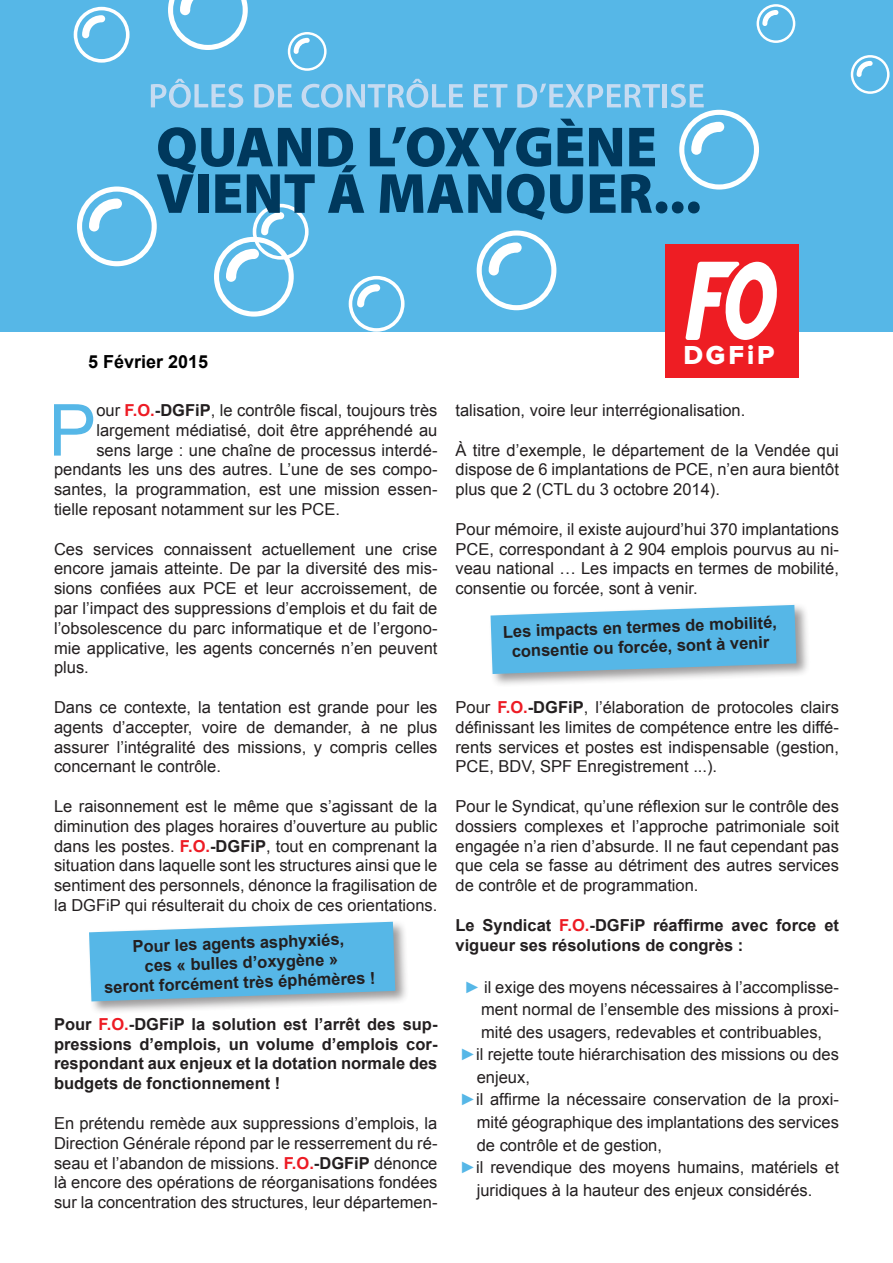
<style>
.page{position:relative;width:893px;height:1263px;background:#fff}
.page>*{position:absolute;margin:0;border:0;box-sizing:border-box;transform-origin:0 0}
.t1{font:71.85px "Arial";color:#56b7e7}
.t2{font:27px "Proxima Nova Extrabld";letter-spacing:.11em;color:#fff}
.t3{font:700 18px "Arial";color:#000}
.t4{font:16.5px/19.8px "Arial";color:#231f20;text-align:justify}
.t5{font:700 16.5px/19.8px "Arial";color:#231f20;text-align:justify}
.s1{font-weight:700;color:#ed1b24}
.s2{font-weight:700}
.s3{color:#ed1b24}
.s4{color:#56b7e7}
</style>
<div class="page">
<div style="left:0;top:0;width:893px;height:332px;background:#56b7e7"></div>
<svg style="left:168px;top:0;width:80px;height:50px"></svg>
<svg style="left:74px;top:7px;width:56px;height:56px"></svg>
<svg style="left:851px;top:55px;width:38px;height:39px"></svg>
<svg style="left:288px;top:32px;width:39px;height:39px"></svg>
<svg style="left:757px;top:4px;width:38px;height:39px"></svg>
<svg style="left:151px;top:79px;width:92px;height:29px"></svg>
<svg style="left:254px;top:84px;width:38px;height:24px"></svg>
<svg style="left:302px;top:79px;width:161px;height:29px"></svg>
<svg style="left:474px;top:84px;width:33px;height:23px"></svg>
<svg style="left:517px;top:83px;width:143px;height:25px"></svg>
<hr style="left:663px;top:84px;width:4px;height:23px;background:#c6dbf1">
<svg style="left:671px;top:84px;width:88px;height:106px"></svg>
<svg style="left:589px;top:128px;width:33px;height:38px"></svg>
<svg style="left:629px;top:128px;width:26px;height:38px"></svg>
<svg style="left:77px;top:119px;width:506px;height:213px"></svg>
<svg style="left:590px;top:174px;width:62px;height:39px"></svg>
<div style="left:656px;top:201px;width:11px;height:12px;background:#00385c;border-radius:50%"></div>
<div style="left:672px;top:201px;width:12px;height:12px;background:#00385c;border-radius:50%"></div>
<div style="left:688px;top:201px;width:12px;height:12px;background:#00385c;border-radius:50%"></div>
<div style="left:489px;top:603px;width:321px;height:85px;background:#231f20;opacity:.45"></div>
<svg style="left:490px;top:605px;width:306px;height:69px;background:#6abce5"></svg>
<div style="left:665px;top:244px;width:133px;height:133px;background:#ee1d23"></div>
<svg style="left:685px;top:262px;width:92px;height:78px"></svg>
<div style="left:87px;top:920px;width:322px;height:95px;background:#231f20;opacity:.45"></div>
<svg style="left:89px;top:922px;width:306px;height:79px;background:#68bce5"></svg>
<p class="t3" style="left:88px;top:349px;width:122px">5 Février 2015</p>
<p class="t2" style="left:683px;top:343px;width:93px">DGFiP</p>
<p class="t1" style="left:48px;top:383px;width:49px">P</p>
<p class="t4" style="left:96px;top:400px;width:343px">our <span class="s1">F.O.</span><span class="s2">-DGFiP</span>, le contrôle fiscal, toujours très</p>
<p class="t4" style="left:96px;top:420px;width:343px">largement médiatisé, doit être appréhendé au</p>
<p class="t4" style="left:96px;top:440px;width:343px">sens large : une chaîne de processus interdé-</p>
<p class="t4" style="left:54px;top:460px;width:385px">pendants les uns des autres. L’une de ses compo-</p>
<p class="t4" style="left:54px;top:480px;width:385px">santes, la programmation, est une mission essen-</p>
<p class="t4" style="left:54px;top:499px;width:288px">tielle reposant notamment sur les PCE.</p>
<p class="t4" style="left:54px;top:539px;width:385px">Ces services connaissent actuellement une crise encore jamais atteinte. De par la diversité des mis&shy;sions confiées aux PCE et leur accroissement, de par l’impact des suppressions d’emplois et du fait de l’obsolescence du parc informatique et de l’ergono&shy;mie applicative, les agents concernés n’en peuvent plus.</p>
<p class="t4" style="left:54px;top:697px;width:385px">Dans ce contexte, la tentation est grande pour les agents d’accepter, voire de demander, à ne plus assurer l’intégralité des missions, y compris celles concernant le contrôle.</p>
<p class="t4" style="left:54px;top:796px;width:385px">Le raisonnement est le même que s’agissant de la diminution des plages horaires d’ouverture au public dans les postes. <span class="s1">F.O.</span><span class="s2">-DGFiP</span>, tout en comprenant la situation dans laquelle sont les structures ainsi que le sentiment des personnels, dénonce la fragilisation de la DGFiP qui résulterait du choix de ces orientations.</p>
<p class="t5" style="left:132px;top:937px;width:213px;rotate:-2deg">Pour les agents asphyxiés,</p>
<p class="t5" style="left:144px;top:956px;width:195px;rotate:-2deg">ces « bulles d’oxygène »</p>
<p class="t5" style="left:104px;top:978px;width:273px;rotate:-2deg">seront forcément très éphémères !</p>
<p class="t5" style="left:54px;top:1015px;width:385px">Pour <span class="s3">F.O.</span>-DGFiP la solution est l’arrêt des sup&shy;pressions d’emplois, un volume d’emplois cor&shy;respondant aux enjeux et la dotation normale des budgets de fonctionnement !</p>
<p class="t4" style="left:54px;top:1113px;width:385px">En prétendu remède aux suppressions d’emplois, la Direction Générale répond par le resserrement du ré&shy;seau et l’abandon de missions. <span class="s1">F.O.</span><span class="s2">-DGFiP</span> dénonce là encore des opérations de réorganisations fondées sur la concentration des structures, leur départemen-</p>
<p class="t4" style="left:455px;top:400px;width:291px">talisation, voire leur interrégionalisation.</p>
<p class="t4" style="left:455px;top:440px;width:385px">À titre d’exemple, le département de la Vendée qui dispose de 6 implantations de PCE, n’en aura bientôt plus que 2 (CTL du 3 octobre 2014).</p>
<p class="t4" style="left:455px;top:519px;width:385px">Pour mémoire, il existe aujourd’hui 370 implantations PCE, correspondant à 2 904 emplois pourvus au ni&shy;veau national … Les impacts en termes de mobilité, consentie ou forcée, sont à venir.</p>
<p class="t5" style="left:503px;top:622px;width:276px;text-align:center;rotate:-2deg">Les impacts en termes de mobilité, consentie ou forcée, sont à venir</p>
<p class="t4" style="left:455px;top:697px;width:385px">Pour <span class="s1">F.O.</span><span class="s2">-DGFiP</span>, l’élaboration de protocoles clairs définissant les limites de compétence entre les diffé&shy;rents services et postes est indispensable (gestion, PCE, BDV, SPF Enregistrement ...).</p>
<p class="t4" style="left:455px;top:796px;width:385px">Pour le Syndicat, qu’une réflexion sur le contrôle des dossiers complexes et l’approche patrimoniale soit engagée n’a rien d’absurde. Il ne faut cependant pas que cela se fasse au détriment des autres services de contrôle et de programmation.</p>
<p class="t5" style="left:455px;top:916px;width:385px">Le Syndicat <span class="s3">F.O.</span>-DGFiP réaffirme avec force et vigueur ses résolutions de congrès :</p>
<p class="t4" style="left:481px;top:976px;width:359px;line-height:22.5px;text-indent:-17px"><span class="s4">►</span> il exige des moyens nécessaires à l’accomplisse&shy;ment normal de l’ensemble des missions à proxi&shy;mité des usagers, redevables et contribuables,</p>
<p class="t4" style="left:477px;top:1043px;width:364px;line-height:22.5px;text-indent:-17px"><span class="s4">►</span>il rejette toute hiérarchisation des missions ou des enjeux,</p>
<p class="t4" style="left:477px;top:1088px;width:364px;line-height:22.5px;text-indent:-17px"><span class="s4">►</span>il affirme la nécessaire conservation de la proxi&shy;mité géographique des implantations des services de contrôle et de gestion,</p>
<p class="t4" style="left:460px;top:1156px;width:381px;line-height:22.5px;text-align:center"><span class="s4">►</span>il revendique des moyens humains, matériels et juridiques à la hauteur des enjeux considérés.</p>
</div>
